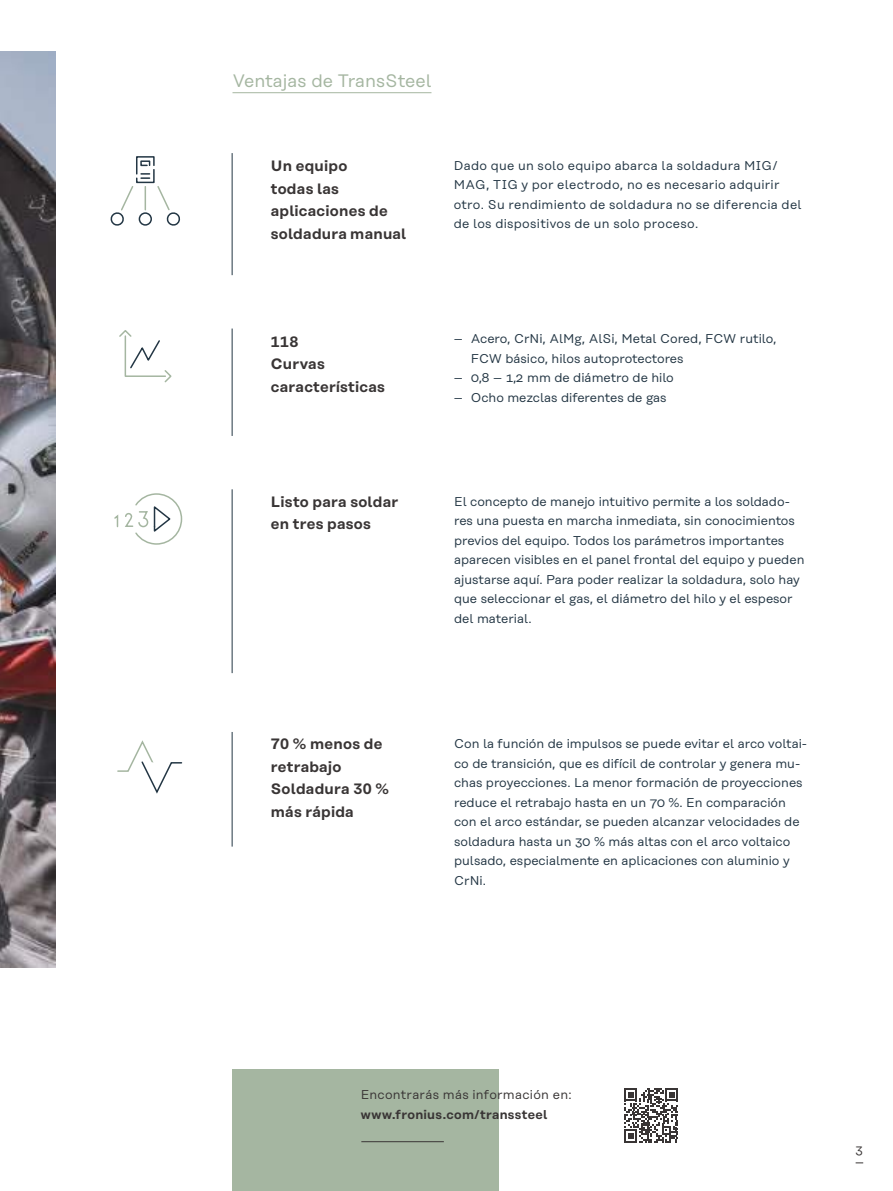
<style>
.page{position:relative;width:893px;height:1191px;background:#fff}
.page>*{position:absolute;margin:0;border:0;box-sizing:border-box;transform-origin:0 0}
.t1{font:18px "Rational Text";color:#a5b6a1}
.t2{font:600 15px/22.5px "Rational Text";letter-spacing:.015em;color:#393535}
.t3{font:12.75px/19.5px "Rational Text";color:#233644}
.t4{font:12.75px/19.5px "Rational Text";letter-spacing:.02em;color:#233644}
.t5{font:12.75px "Rational Text";letter-spacing:.02em;color:#393535}
.t6{font:600 12.75px "Rational Text";letter-spacing:.025em;color:#393535}
</style>
<div class="page">
<img style="left:0;top:51px;width:55px;height:916px">
<hr style="left:232px;top:489px;width:1px;height:184px;background:#233644">
<svg style="left:110px;top:156px;width:70px;height:70px"></svg>
<hr style="left:232px;top:153px;width:1px;height:122px;background:#233644">
<hr style="left:232px;top:328px;width:1px;height:108px;background:#233644">
<hr style="left:232px;top:732px;width:1px;height:114px;background:#233644">
<hr style="left:232px;top:92px;width:199px;height:1px;background:#a5b6a1">
<svg style="left:119px;top:330px;width:53px;height:53px"></svg>
<div style="left:232px;top:1069px;width:267px;height:122px;background:#a5b6a1"></div>
<hr style="left:361px;top:1141px;width:83px;height:1px;background:#393535">
<svg style="left:624px;top:1088px;width:54px;height:54px"></svg>
<svg style="left:114px;top:493px;width:69px;height:52px"></svg>
<svg style="left:117px;top:740px;width:66px;height:54px"></svg>
<h1 class="t1" style="left:232px;top:70px;width:200px">Ventajas de TransSteel</h1>
<p class="t2" style="left:271px;top:155px;width:137px">Un equipo<br>todas las aplicaciones de soldadura manual</p>
<p class="t4" style="left:454px;top:155px;width:349px">Dado que un solo equipo abarca la soldadura MIG/ MAG, TIG y por electrodo, no es necesario adquirir otro. Su rendimiento de soldadura no se diferencia del de los dispositivos de un solo proceso.</p>
<p class="t2" style="left:271px;top:330px;width:116px">118<br>Curvas características</p>
<p class="t2" style="left:271px;top:490px;width:129px">Listo para soldar en tres pasos</p>
<p class="t3" style="left:471px;top:329px;width:307px;text-indent:-17px">– Acero, CrNi, AlMg, AlSi, Metal Cored, FCW rutilo,<br>FCW básico, hilos autoprotectores</p>
<p class="t3" style="left:454px;top:368px;width:222px">– 0,8 – 1,2 mm de diámetro de hilo</p>
<p class="t3" style="left:454px;top:388px;width:214px">– Ocho mezclas diferentes de gas</p>
<p class="t3" style="left:454px;top:491px;width:352px">El concepto de manejo intuitivo permite a los soldado&shy;res una puesta en marcha inmediata, sin conocimientos previos del equipo. Todos los parámetros importantes aparecen visibles en el panel frontal del equipo y pueden ajustarse aquí. Para poder realizar la soldadura, solo hay que seleccionar el gas, el diámetro del hilo y el espesor del material.</p>
<p class="t2" style="left:271px;top:732px;width:120px">70 % menos de retrabajo<br>Soldadura 30 % más rápida</p>
<p class="t3" style="left:454px;top:734px;width:355px">Con la función de impulsos se puede evitar el arco voltai&shy;co de transición, que es difícil de controlar y genera mu&shy;chas proyecciones. La menor formación de proyecciones reduce el retrabajo hasta en un 70 %. En comparación con el arco estándar, se pueden alcanzar velocidades de soldadura hasta un 30 % más altas con el arco voltaico pulsado, especialmente en aplicaciones con aluminio y CrNi.</p>
<p class="t5" style="left:361px;top:1087px;width:212px">Encontrarás más información en:</p>
<p class="t6" style="left:361px;top:1106px;width:188px">www.fronius.com/transsteel</p>
<p class="t5" style="left:856px;top:1142px;width:9px">3</p>
</div>
